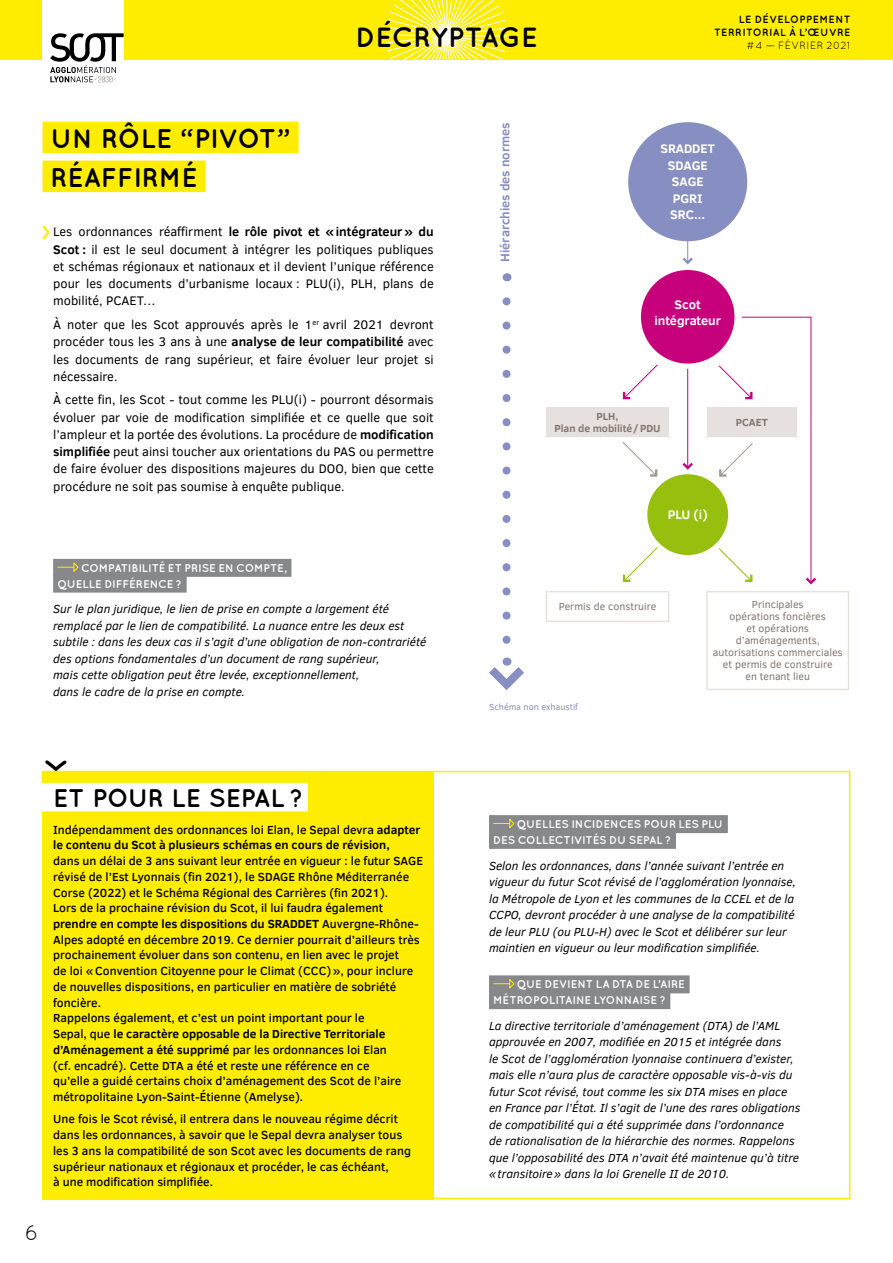
<style>
.page{position:relative;width:893px;height:1263px;background:#fff}
.page>*{position:absolute;margin:0;border:0;box-sizing:border-box;transform-origin:0 0}
.t1{font:700 27.75px "Quicksand";color:#000}
.t2{font:700 27px/39px "Quicksand";color:#000}
.t3{font:700 25.5px "Quicksand";color:#000}
.t4{font:21px "Quicksand";color:#000}
.t5{font:12.75px/17.2px "Clear Sans";color:#000;text-align:justify}
.t6{font:700 12.75px/16.5px "Clear Sans";color:#fff;text-align:center}
.t7{font:700 12.75px "Clear Sans";color:#878ec1}
.t8{font:italic 12px/16.5px "Clear Sans";color:#000}
.t9{font:500 12px/15.8px "Clear Sans";color:#000}
.t10{font:700 12px/15.8px "Clear Sans";color:#000}
.t11{font:700 11.25px/15.8px "Quicksand";letter-spacing:-.005em;color:#fff}
.t12{font:10.5px/12px "Clear Sans";color:#81756e;text-align:center}
.t13{font:700 10.5px/12.6px "Quicksand";letter-spacing:.045em;color:#000;text-align:right}
.t14{font:700 10.5px/12px "Clear Sans";color:#81756e;text-align:center}
.t15{font:10.5px "Quicksand";letter-spacing:.03em;color:#000}
.t16{font:9px "Clear Sans";color:#878ec1}
.s1{font-weight:700}
.s2{font-weight:500}
</style>
<div class="page">
<div style="left:43px;top:122px;width:256px;height:31px;background:#ffed00"></div>
<div style="left:43px;top:161px;width:163px;height:31px;background:#ffed00"></div>
<svg style="left:42px;top:225px;width:8px;height:15px"></svg>
<div style="left:0;top:0;width:893px;height:60px;background:#ffed00"></div>
<svg style="left:386px;top:0;width:121px;height:60px"></svg>
<div style="left:43px;top:0;width:81px;height:93px;background:#fff"></div>
<svg style="left:50px;top:33px;width:74px;height:49px"></svg>
<div style="left:53px;top:559px;width:238px;height:18px;background:#87888a"></div>
<div style="left:53px;top:575px;width:134px;height:18px;background:#87888a"></div>
<svg style="left:58px;top:562px;width:21px;height:10px"></svg>
<div style="left:628px;top:122px;width:119px;height:119px;background:#878ec1;border-radius:50%"></div>
<div style="left:641px;top:270px;width:93px;height:94px;background:#c7007b;border-radius:50%"></div>
<div style="left:647px;top:474px;width:81px;height:81px;background:#97bf0d;border-radius:50%"></div>
<svg style="left:682px;top:255px;width:11px;height:10px"></svg>
<hr style="left:687px;top:218px;width:1px;height:43px;background:#878ec1">
<svg style="left:682px;top:460px;width:11px;height:10px"></svg>
<hr style="left:687px;top:369px;width:1px;height:97px;background:#c7007b">
<svg style="left:622px;top:364px;width:36px;height:36px"></svg>
<svg style="left:622px;top:547px;width:36px;height:35px"></svg>
<svg style="left:622px;top:442px;width:36px;height:35px"></svg>
<div style="left:707px;top:407px;width:89px;height:30px;background:#e6e1df"></div>
<div style="left:706px;top:591px;width:143px;height:99px;border:2px solid #e6e1df"></div>
<div style="left:546px;top:407px;width:123px;height:30px;background:#e6e1df"></div>
<div style="left:546px;top:591px;width:123px;height:31px;border:2px solid #e6e1df"></div>
<svg style="left:502px;top:301px;width:9px;height:343px"></svg>
<svg style="left:489px;top:658px;width:35px;height:32px"></svg>
<svg style="left:718px;top:316px;width:98px;height:269px"></svg>
<div style="left:43px;top:771px;width:391px;height:428px;background:#ffed00"></div>
<div style="left:32px;top:783px;width:276px;height:28px;background:#fff"></div>
<svg style="left:42px;top:760px;width:28px;height:17px"></svg>
<div style="left:489px;top:815px;width:239px;height:18px;background:#87888a"></div>
<div style="left:489px;top:831px;width:187px;height:18px;background:#87888a"></div>
<div style="left:489px;top:975px;width:201px;height:18px;background:#87888a"></div>
<div style="left:489px;top:991px;width:181px;height:18px;background:#87888a"></div>
<svg style="left:494px;top:819px;width:21px;height:9px"></svg>
<svg style="left:494px;top:979px;width:21px;height:10px"></svg>
<h1 class="t1" style="left:355px;top:21px;width:184px">DÉCRYPTAGE</h1>
<p class="t13" style="left:714px;top:13px;width:138px">LE DÉVELOPPEMENT<br>TERRITORIAL À L’ŒUVRE</p>
<p class="t15" style="left:747px;top:39px;width:105px">#4 — FÉVRIER 2021</p>
<h2 class="t2" style="left:51px;top:118px;width:241px">UN RÔLE “PIVOT”<br>RÉAFFIRMÉ</h2>
<p class="t5" style="left:53px;top:223px;width:382px">Les ordonnances réaffirment <span class="s1">le rôle pivot et «intégrateur» du Scot :</span> il est le seul document à intégrer les politiques publiques et schémas régionaux et nationaux et il devient l’unique référence pour les documents d’urbanisme locaux : PLU(i), PLH, plans de mobilité, PCAET…</p>
<p class="t5" style="left:53px;top:316px;width:382px">À noter que les Scot approuvés après le 1<sup>er</sup> avril 2021 devront procéder tous les 3 ans à une <span class="s1">analyse de leur compatibilité</span> avec les documents de rang supérieur, et faire évoluer leur projet si nécessaire.</p>
<p class="t5" style="left:53px;top:391px;width:382px">À cette fin, les Scot - tout comme les PLU(i) - pourront désormais évoluer par voie de modification simplifiée et ce quelle que soit l’ampleur et la portée des évolutions. La procédure de <span class="s1">modification simplifiée</span> peut ainsi toucher aux orientations du PAS ou permettre de faire évoluer des dispositions majeures du DOO, bien que cette procédure ne soit pas soumise à enquête publique.</p>
<p class="t11" style="left:57px;top:560px;width:231px;text-indent:24px">COMPATIBILITÉ ET PRISE EN COMPTE,<br>QUELLE DIFFÉRENCE ?</p>
<p class="t8" style="left:53px;top:601px;width:375px">Sur le plan juridique, le lien de prise en compte a largement été remplacé par le lien de compatibilité. La nuance entre les deux est subtile : dans les deux cas il s’agit d’une obligation de non-contrariété des options fondamentales d’un document de rang supérieur,<br>mais cette obligation peut être levée, exceptionnellement,<br>dans le cadre de la prise en compte.</p>
<p class="t7" style="left:496px;top:262px;width:141px;rotate:-90deg">Hiérarchies des normes</p>
<p class="t6" style="left:660px;top:140px;width:56px">SRADDET<br>SDAGE<br>SAGE<br>PGRI<br>SRC...</p>
<p class="t6" style="left:654px;top:296px;width:68px">Scot intégrateur</p>
<p class="t14" style="left:554px;top:409px;width:108px">PLH,<br>Plan de mobilité/PDU</p>
<p class="t14" style="left:736px;top:415px;width:34px">PCAET</p>
<p class="t6" style="left:668px;top:506px;width:42px">PLU (i)</p>
<p class="t12" style="left:559px;top:601px;width:99px">Permis de construire</p>
<p class="t12" style="left:713px;top:598px;width:131px">Principales<br>opérations foncières<br>et opérations d’aménagements, autorisations commerciales et permis de construire<br>en tenant lieu</p>
<p class="t16" style="left:489px;top:701px;width:91px">Schéma non exhaustif</p>
<h3 class="t4" style="left:25px;top:1221px;width:15px">6</h3>
<h3 class="t3" style="left:53px;top:783px;width:252px">ET POUR LE SEPAL ?</h3>
<p class="t10" style="left:53px;top:821px;width:369px"><span class="s2">Indépendamment des ordonnances loi Elan, le Sepal devra</span> adapter le contenu du Scot à plusieurs schémas en cours de révision,</p>
<p class="t9" style="left:53px;top:853px;width:371px">dans un délai de 3 ans suivant leur entrée en vigueur : le futur SAGE révisé de l’Est Lyonnais (fin 2021), le SDAGE Rhône Méditerranée Corse (2022) et le Schéma Régional des Carrières (fin 2021).<br>Lors de la prochaine révision du Scot, il lui faudra également <span class="s1">prendre en compte les dispositions du SRADDET</span> Auvergne-Rhône-Alpes adopté en décembre 2019. Ce dernier pourrait d’ailleurs très prochainement évoluer dans son contenu, en lien avec le projet<br>de loi «Convention Citoyenne pour le Climat (CCC)», pour inclure de nouvelles dispositions, en particulier en matière de sobriété foncière.<br>Rappelons également, et c’est un point important pour le<br>Sepal, que <span class="s1">le caractère opposable de la Directive Territoriale d’Aménagement a été supprimé</span> par les ordonnances loi Elan<br>(cf. encadré). Cette DTA a été et reste une référence en ce<br>qu’elle a guidé certains choix d’aménagement des Scot de l’aire métropolitaine Lyon-Saint-Étienne (Amelyse).</p>
<p class="t9" style="left:53px;top:1111px;width:359px">Une fois le Scot révisé, il entrera dans le nouveau régime décrit dans les ordonnances, à savoir que le Sepal devra analyser tous les 3 ans la compatibilité de son Scot avec les documents de rang supérieur nationaux et régionaux et procéder, le cas échéant,<br>à une modification simplifiée.</p>
<p class="t11" style="left:493px;top:816px;width:231px;text-indent:24px">QUELLES INCIDENCES POUR LES PLU<br>DES COLLECTIVITÉS DU SEPAL ?</p>
<p class="t8" style="left:489px;top:857px;width:308px">Selon les ordonnances, dans l’année suivant l’entrée en vigueur du futur Scot révisé de l’agglomération lyonnaise, la Métropole de Lyon et les communes de la CCEL et de la CCPO, devront procéder à une analyse de la compatibilité de leur PLU (ou PLU-H) avec le Scot et délibérer sur leur maintien en vigueur ou leur modification simplifiée.</p>
<p class="t11" style="left:493px;top:976px;width:193px;text-indent:24px">QUE DEVIENT LA DTA DE L’AIRE<br>MÉTROPOLITAINE LYONNAISE ?</p>
<p class="t8" style="left:489px;top:1017px;width:313px">La directive territoriale d’aménagement (DTA) de l’AML approuvée en 2007, modifiée en 2015 et intégrée dans<br>le Scot de l’agglomération lyonnaise continuera d’exister, mais elle n’aura plus de caractère opposable vis-à-vis du futur Scot révisé, tout comme les six DTA mises en place en France par l’État. Il s’agit de l’une des rares obligations de compatibilité qui a été supprimée dans l’ordonnance<br>de rationalisation de la hiérarchie des normes. Rappelons que l’opposabilité des DTA n’avait été maintenue qu’à titre «transitoire» dans la loi Grenelle II de 2010.</p>
</div>
